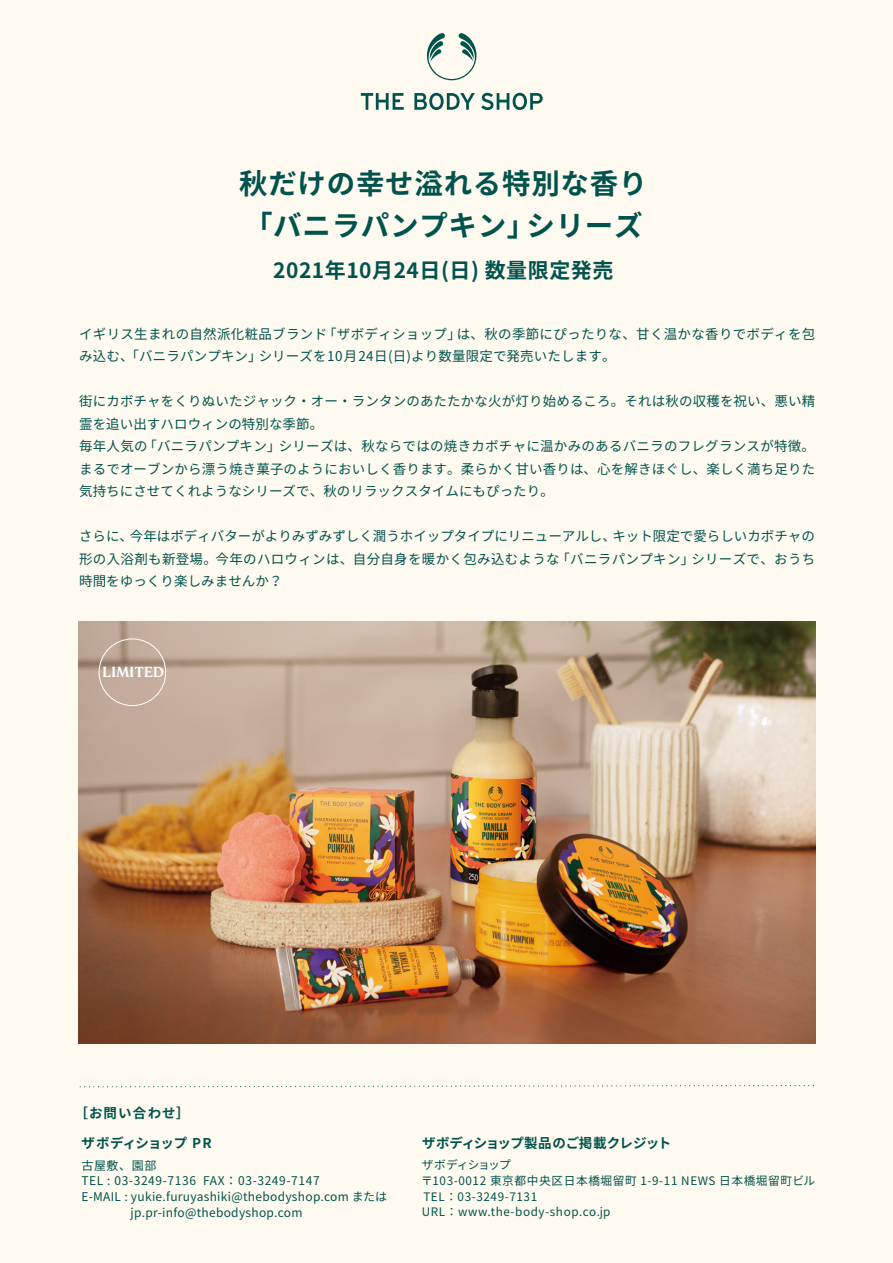
<style>
.page{position:relative;width:893px;height:1263px;background:#fffaef}
.page>*{position:absolute;margin:0;border:0;box-sizing:border-box;transform-origin:0 0}
.t1{font:700 28.5px/42px "Noto Sans CJ Kjp";letter-spacing:.025em;color:#00534d}
.t2{font:700 21px "Noto Sans CJ Kjp";letter-spacing:.025em;color:#00534d}
.t3{font:600 14.4px "Recoleta";letter-spacing:.025em;color:#fff}
.t4{font:13.5px/22.5px "Noto Sans CJ Kjp";letter-spacing:.01em;color:#00534d}
.t5{font:700 13.5px "Noto Sans CJ Kjp";letter-spacing:-.02em;color:#00534d}
.t6{font:700 13.5px "Noto Sans CJ Kjp";letter-spacing:-.035em;color:#00534d}
.t7{font:700 13.5px "Noto Sans CJ Kjp";color:#00534d}
.t8{font:12px/15.6px "Noto Sans CJ Kjp";letter-spacing:.025em;color:#00534d}
.t9{font:11.7px/15.6px "Noto Sans CJ Kjp";letter-spacing:.05em;color:#00534d}
</style>
<div class="page">
<svg style="left:361px;top:93px;width:182px;height:17px"></svg>
<svg style="left:426px;top:33px;width:51px;height:47px"></svg>
<svg style="left:80px;top:1085px;width:734px;height:3px"></svg>
<img style="left:79px;top:621px;width:736px;height:422px">
<svg style="left:99px;top:638px;width:67px;height:68px;background:#c0a999"></svg>
<h1 class="t1" style="left:239px;top:163px;width:410px">秋だけの幸せ溢れる特別な香り「バニラパンプキン」シリーズ</h1>
<h2 class="t2" style="left:273px;top:258px;width:342px">2021年10月24日(日) 数量限定発売</h2>
<p class="t4" style="left:79px;top:323px;width:738px">イギリス生まれの自然派化粧品ブランド「ザボディショップ」は、秋の季節にぴったりな、甘く温かな香りでボディを包み込む、「バニラパンプキン」シリーズを10月24日(日)より数量限定で発売いたします。</p>
<p class="t4" style="left:79px;top:390px;width:738px">街にカボチャをくりぬいたジャック・オー・ランタンのあたたかな火が灯り始めるころ。それは秋の収穫を祝い、悪い精霊を追い出すハロウィンの特別な季節。<br>毎年人気の「バニラパンプキン」シリーズは、秋ならではの焼きカボチャに温かみのあるバニラのフレグランスが特徴。まるでオーブンから漂う焼き菓子のようにおいしく香ります。柔らかく甘い香りは、心を解きほぐし、楽しく満ち足りた気持ちにさせてくれようなシリーズで、秋のリラックスタイムにもぴったり。</p>
<p class="t4" style="left:79px;top:525px;width:738px;text-align:justify">さらに、今年はボディバターがよりみずみずしく潤うホイップタイプにリニューアルし、キット限定で愛らしいカボチャの形の入浴剤も新登場。今年のハロウィンは、自分自身を暖かく包み込むような「バニラパンプキン」シリーズで、おうち時間をゆっくり楽しみませんか？</p>
<p class="t3" style="left:102px;top:663px;width:63px">LIMITED</p>
<p class="t7" style="left:75px;top:1106px;width:117px">［お問い合わせ］</p>
<p class="t6" style="left:81px;top:1136px;width:132px">ザボディショップ PR</p>
<p class="t8" style="left:81px;top:1158px;width:307px">古屋敷、園部<br>TEL : 03-3249-7136 FAX： 03-3249-7147<br>E-MAIL : yukie.furuyashiki@thebodyshop.com または　　　　jp.pr-info@thebodyshop.com</p>
<p class="t5" style="left:422px;top:1136px;width:251px">ザボディショップ製品のご掲載クレジット</p>
<p class="t9" style="left:421px;top:1157px;width:396px">ザボディショップ<br>〒103-0012 東京都中央区日本橋堀留町 1-9-11 NEWS 日本橋堀留町ビル<br>TEL：03-3249-7131　<br>URL：www.the-body-shop.co.jp</p>
</div>
